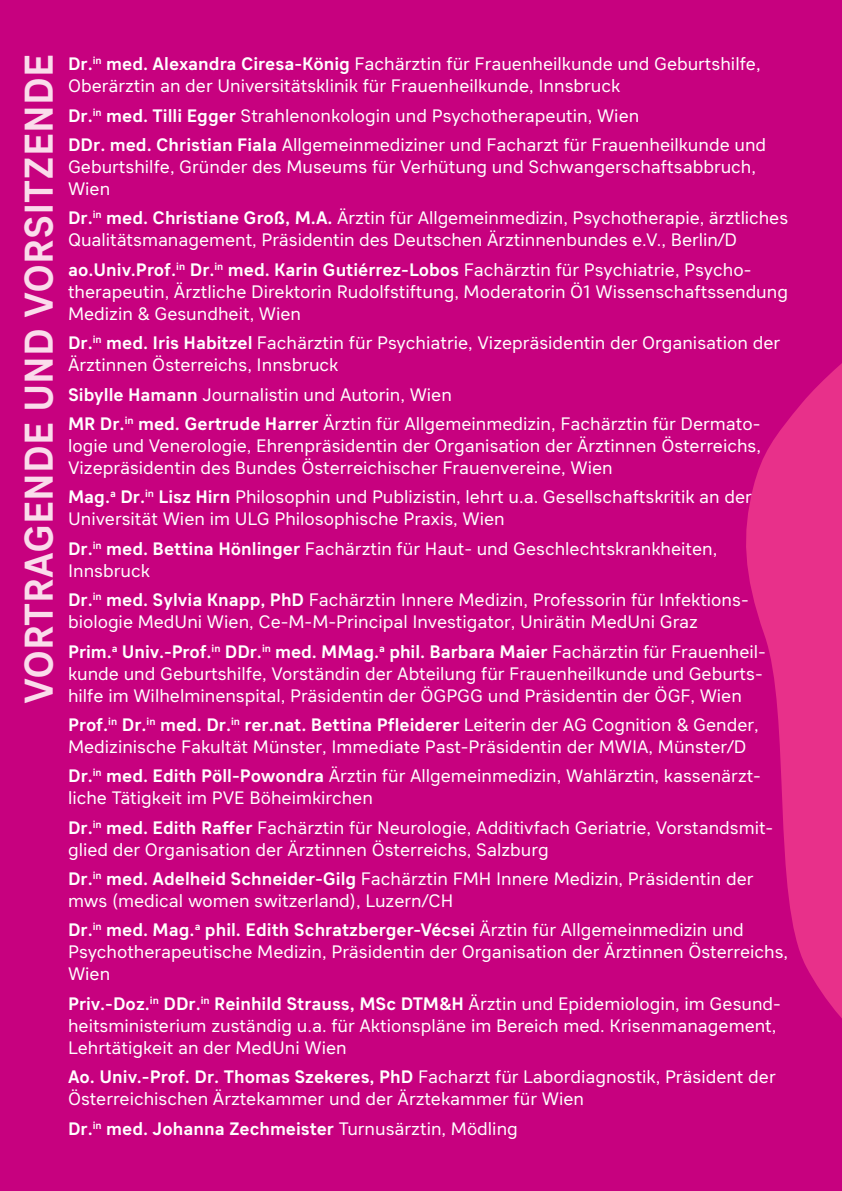
<style>
.page{position:relative;width:842px;height:1191px;background:#c7017f}
.page>*{position:absolute;margin:0;border:0;box-sizing:border-box;transform-origin:0 0}
.t1{font:700 40px "Sebino";letter-spacing:-.005em;color:#fadceb}
.t2{font:18px/22px "Sebino";color:#fff}
.t3{font:700 18px "Sebino";color:#fff}
.s1{font-weight:700}
.s2{font-weight:400}
</style>
<div class="page">
<svg style="left:746px;top:363px;width:96px;height:655px;fill:#e8308a"></svg>
<h1 class="t1" style="left:17px;top:704px;width:651px;rotate:-90deg">VORTRAGENDE UND VORSITZENDE</h1>
<p class="t2" style="left:68px;top:53px;width:694px"><span class="s1">Dr.</span><sup>in</sup> <span class="s1">med. Alexandra Ciresa-König</span> Fachärztin für Frauenheilkunde und Geburtshilfe,<br>Oberärztin an der Universitätsklinik für Frauenheilkunde, Innsbruck</p>
<p class="t2" style="left:68px;top:101px;width:700px;line-height:29.4px"><span class="s1">Dr.</span><sup>in</sup> <span class="s1">med. Tilli Egger</span> Strahlenonkologin und Psychotherapeutin, Wien<br><span class="s1">DDr. med. Christian Fiala</span> Allgemeinmediziner und Facharzt für Frauenheilkunde und</p>
<p class="t2" style="left:68px;top:156px;width:690px">Geburtshilfe, Gründer des Museums für Verhütung und Schwangerschaftsabbruch,<br>Wien</p>
<p class="t2" style="left:68px;top:208px;width:722px"><span class="s1">Dr.</span><sup>in</sup> <span class="s1">med. Christiane Groß, M.A.</span> Ärztin für Allgemeinmedizin, Psychotherapie, ärztliches<br>Qualitätsmanagement, Präsidentin des Deutschen Ärztinnenbundes e.V., Berlin/D</p>
<p class="t2" style="left:68px;top:259px;width:721px"><span class="s1">ao.Univ.Prof.</span><sup>in</sup> <span class="s1">Dr.</span><sup>in</sup> <span class="s1">med. Karin Gutiérrez-Lobos</span> Fachärztin für Psychiatrie, Psycho&shy;therapeutin, Ärztliche Direktorin Rudolfstiftung, Moderatorin Ö1 Wissenschaftssendung<br>Medizin &amp; Gesundheit, Wien</p>
<p class="t2" style="left:68px;top:332px;width:713px"><span class="s1">Dr.</span><sup>in</sup> <span class="s1">med. Iris Habitzel</span> Fachärztin für Psychiatrie, Vizepräsidentin der Organisation der<br>Ärztinnen Österreichs, Innsbruck</p>
<p class="t2" style="left:68px;top:380px;width:694px;line-height:29.4px"><span class="s1">Sibylle Hamann</span> Journalistin und Autorin, Wien<br><span class="s1">MR Dr.</span><sup>in</sup> <span class="s1">med. Gertrude Harrer</span> Ärztin für Allgemeinmedizin, Fachärztin für Dermato-</p>
<p class="t2" style="left:68px;top:435px;width:694px">logie und Venerologie, Ehrenpräsidentin der Organisation der Ärztinnen Österreichs,<br>Vizepräsidentin des Bundes Österreichischer Frauenvereine, Wien</p>
<p class="t2" style="left:68px;top:486px;width:685px"><span class="s1">Mag.</span><sup>a</sup> <span class="s1">Dr.</span><sup>in</sup> <span class="s1">Lisz Hirn</span> Philosophin und Publizistin, lehrt u.a. Gesellschaftskritik an der<br>Universität Wien im ULG Philosophische Praxis, Wien</p>
<p class="t2" style="left:68px;top:538px;width:651px"><span class="s1">Dr.</span><sup>in</sup> <span class="s1">med. Bettina Hönlinger</span> Fachärztin für Haut- und Geschlechtskrankheiten,<br>Innsbruck</p>
<p class="t2" style="left:68px;top:589px;width:682px"><span class="s1">Dr.</span><sup>in</sup> <span class="s1">med. Sylvia Knapp, PhD</span> Fachärztin Innere Medizin, Professorin für Infektions&shy;biologie MedUni Wien, Ce-M-M-Principal Investigator, Unirätin MedUni Graz</p>
<p class="t2" style="left:68px;top:641px;width:699px"><span class="s1">Prim.</span><sup>a</sup> <span class="s1">Univ.-Prof.</span><sup>in</sup> <span class="s1">DDr.</span><sup>in</sup> <span class="s1">med. MMag.</span><sup>a</sup> <span class="s1">phil. Barbara Maier</span> Fachärztin für Frauenheil&shy;kunde und Geburtshilfe, Vorständin der Abteilung für Frauenheilkunde und Geburts&shy;hilfe im Wilhelminenspital, Präsidentin der ÖGPGG und Präsidentin der ÖGF, Wien</p>
<p class="t2" style="left:68px;top:714px;width:692px"><span class="s1">Prof.</span><sup>in</sup> <span class="s1">Dr.</span><sup>in</sup> <span class="s1">med. Dr.</span><sup>in</sup> <span class="s1">rer.nat. Bettina Pfleiderer</span> Leiterin der AG Cognition &amp; Gender,<br>Medizinische Fakultät Münster, Immediate Past-Präsidentin der MWIA, Münster/D</p>
<p class="t2" style="left:68px;top:765px;width:694px"><span class="s1">Dr.</span><sup>in</sup> <span class="s1">med. Edith Pöll-Powondra</span> Ärztin für Allgemeinmedizin, Wahlärztin, kassenärzt&shy;liche Tätigkeit im PVE Böheimkirchen</p>
<p class="t2" style="left:68px;top:817px;width:707px"><span class="s1">Dr.</span><sup>in</sup> <span class="s1">med. Edith Raffer</span> Fachärztin für Neurologie, Additivfach Geriatrie, Vorstandsmit&shy;glied der Organisation der Ärztinnen Österreichs, Salzburg</p>
<p class="t2" style="left:68px;top:868px;width:687px"><span class="s1">Dr.</span><sup>in</sup> <span class="s1">med. Adelheid Schneider-Gilg</span> Fachärztin FMH Innere Medizin, Präsidentin der mws (medical women switzerland), Luzern/CH</p>
<p class="t2" style="left:68px;top:919px;width:722px"><span class="s1">Dr.</span><sup>in</sup> <span class="s1">med. Mag.</span><sup>a</sup> <span class="s1">phil. Edith Schratzberger-Vécsei</span> Ärztin für Allgemeinmedizin und<br>Psychotherapeutische Medizin, Präsidentin der Organisation der Ärztinnen Österreichs,<br>Wien</p>
<p class="t2" style="left:68px;top:993px;width:714px"><span class="s1">Priv.-Doz.</span><sup>in</sup> <span class="s1">DDr.</span><sup>in</sup> <span class="s1">Reinhild Strauss, MSc DTM&amp;H</span> Ärztin und Epidemiologin, im Gesund&shy;heitsministerium zuständig u.a. für Aktionspläne im Bereich med. Krisenmanagement,<br>Lehrtätigkeit an der MedUni Wien</p>
<p class="t2" style="left:68px;top:1066px;width:709px"><span class="s1">Ao. Univ.-Prof. Dr. Thomas Szekeres, PhD</span> Facharzt für Labordiagnostik, Präsident der<br>Österreichischen Ärztekammer und der Ärztekammer für Wien</p>
<p class="t3" style="left:68px;top:1118px;width:451px">Dr.<sup>in</sup> med. Johanna Zechmeister <span class="s2">Turnusärztin, Mödling</span></p>
</div>
